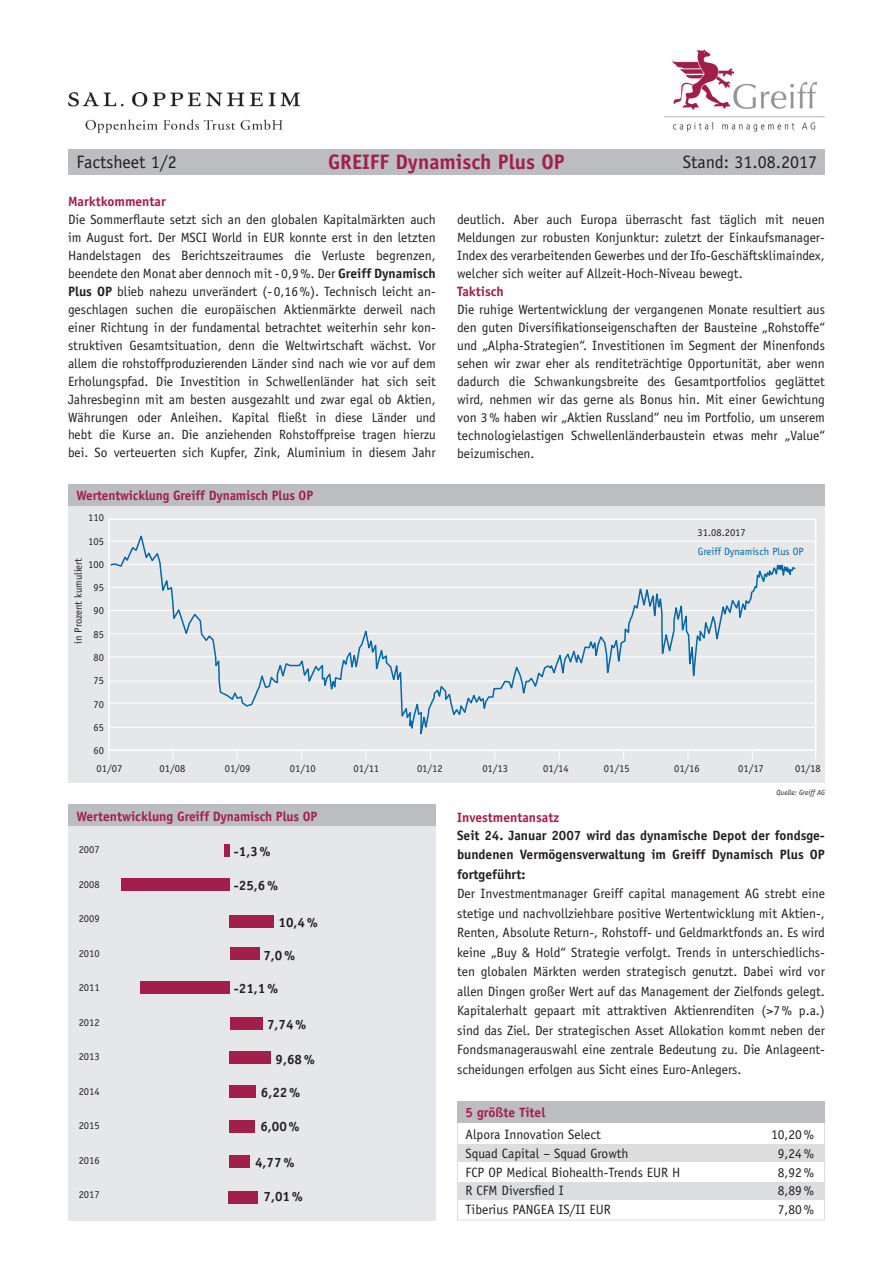
<style>
.page{position:relative;width:893px;height:1263px;background:#fff}
.page>*{position:absolute;margin:0;border:0;box-sizing:border-box;transform-origin:0 0}
.Copy_Officina{font:700 21px "Officina Sans";color:#a21e4b}
.Copy_Officina-2{font:18px "Officina Sans";color:#231f20}
.Copy_Officina-3{font:13.5px/18px "Officina Sans";color:#231f20;text-align:justify}
.Copy_Officina-4{font:700 13.5px/19.5px "Officina Sans";color:#231f20;text-align:justify}
.Copy_Officina-5{font:700 13.5px "Officina Sans";color:#a21e4b}
.Copy_Officina-6{font:13.35px/16.8px "Officina Sans";color:#231f20}
.Copy_Officina-7{font:10.5px "Officina Sans";color:#231f20}
.Copy_Officina-8{font:10.5px "Officina Sans";color:#0067a9}
.t1{font:italic 7.5px "Officina Sans";color:#231f20}
.s1{font-weight:700}
.s2{font-size:13.5px}
.s3{font-size:13.35px}
</style>
<div class="page">
<div style="left:68px;top:485px;width:757px;height:297px;background:#e6e7e9"></div>
<img style="left:664px;top:49px;width:161px;height:83px">
<img style="left:68px;top:92px;width:231px;height:40px">
<div style="left:68px;top:149px;width:757px;height:25px;background:#bcbdc0"></div>
<div style="left:68px;top:805px;width:368px;height:415px;background:#e6e7e9"></div>
<div style="left:224px;top:844px;width:6px;height:13px;background:#a21e4b"></div>
<div style="left:121px;top:878px;width:109px;height:12px;background:#a21e4b"></div>
<div style="left:230px;top:915px;width:44px;height:12px;background:#a21e4b"></div>
<div style="left:230px;top:947px;width:29px;height:13px;background:#a21e4b"></div>
<div style="left:140px;top:981px;width:90px;height:13px;background:#a21e4b"></div>
<div style="left:230px;top:1017px;width:33px;height:12px;background:#a21e4b"></div>
<div style="left:230px;top:1051px;width:41px;height:13px;background:#a21e4b"></div>
<div style="left:230px;top:1085px;width:26px;height:13px;background:#a21e4b"></div>
<div style="left:230px;top:1120px;width:25px;height:13px;background:#a21e4b"></div>
<div style="left:68px;top:805px;width:368px;height:21px;background:#bcbdc0"></div>
<div style="left:457px;top:1101px;width:368px;height:119px;border:1px solid #dcdddf"></div>
<div style="left:457px;top:1145px;width:368px;height:17px;background:#dcdddf"></div>
<div style="left:457px;top:1182px;width:368px;height:17px;background:#dcdddf"></div>
<div style="left:457px;top:1101px;width:368px;height:22px;background:#bcbdc0"></div>
<hr style="left:108px;top:541px;width:708px;height:1px;background:#fff">
<hr style="left:108px;top:610px;width:708px;height:1px;background:#fff">
<hr style="left:108px;top:656px;width:708px;height:1px;background:#fff">
<hr style="left:108px;top:703px;width:708px;height:1px;background:#fff">
<hr style="left:108px;top:727px;width:708px;height:1px;background:#fff">
<hr style="left:108px;top:681px;width:708px;height:1px;background:#fff">
<hr style="left:108px;top:633px;width:708px;height:1px;background:#fff">
<hr style="left:108px;top:587px;width:708px;height:1px;background:#fff">
<hr style="left:108px;top:564px;width:708px;height:1px;background:#fff">
<div style="left:68px;top:485px;width:757px;height:21px;background:#bcbdc0"></div>
<div style="left:230px;top:1155px;width:20px;height:13px;background:#a21e4b"></div>
<div style="left:228px;top:1191px;width:30px;height:12px;background:#a21e4b"></div>
<svg style="left:109px;top:531px;width:688px;height:220px"></svg>
<p class="Copy_Officina-2" style="left:77px;top:152px;width:102px">Factsheet 1/2</p>
<p class="Copy_Officina" style="left:328px;top:149px;width:238px">GREIFF Dynamisch Plus OP</p>
<p class="Copy_Officina-2" style="left:683px;top:152px;width:136px">Stand: 31.08.2017</p>
<p class="Copy_Officina-5" style="left:68px;top:193px;width:99px">Marktkommentar</p>
<p class="Copy_Officina-3" style="left:68px;top:211px;width:369px">Die Sommerflaute setzt sich an den globalen Kapitalmärkten auch im August fort. Der MSCI World in EUR konnte erst in den letzten Handelstagen des Berichtszeitraumes die Verluste begrenzen, beendete den Monat aber dennoch mit -0,9%. Der <span class="s1">Greiff Dynamisch Plus OP</span> blieb nahezu unverändert (- 0,16%). Technisch leicht an&shy;geschlagen suchen die europäischen Aktienmärkte derweil nach einer Richtung in der fundamental betrachtet weiterhin sehr kon&shy;struktiven Gesamtsituation, denn die Weltwirtschaft wächst. Vor allem die rohstoffproduzierenden Länder sind nach wie vor auf dem Erholungspfad. Die Investition in Schwellenländer hat sich seit Jahresbeginn mit am besten ausgezahlt und zwar egal ob Aktien,</p>
<p class="Copy_Officina-6" style="left:68px;top:409px;width:369px"><span class="s2">Währungen oder Anleihen.</span> Kapital fließt in diese Länder und hebt die Kurse an. Die anziehenden Rohstoffpreise tragen hierzu</p>
<p class="Copy_Officina-3" style="left:68px;top:443px;width:369px"><span class="s3">bei.</span> So verteuerten sich Kupfer, Zink, Aluminium in diesem Jahr</p>
<p class="Copy_Officina-5" style="left:77px;top:487px;width:238px">Wertentwicklung Greiff Dynamisch Plus OP</p>
<p class="Copy_Officina-3" style="left:457px;top:211px;width:369px">deutlich. Aber auch Europa überrascht fast täglich mit neuen Meldungen zur robusten Konjunktur: zuletzt der Einkaufsmanager-Index des verarbeitenden Gewerbes und der Ifo-Geschäftsklimaindex, welcher sich weiter auf Allzeit-Hoch-Niveau bewegt.</p>
<p class="Copy_Officina-5" style="left:457px;top:283px;width:48px">Taktisch</p>
<p class="Copy_Officina-3" style="left:457px;top:301px;width:369px">Die ruhige Wertentwicklung der vergangenen Monate resultiert aus den guten Diversifikationseigenschaften der Bausteine „Rohstoffe“ und „Alpha-Strategien“. Investitionen im Segment der Minenfonds sehen wir zwar eher als renditeträchtige Opportunität, aber wenn dadurch die Schwankungsbreite des Gesamtportfolios geglättet wird, nehmen wir das gerne als Bonus hin. Mit einer Gewichtung von 3% haben wir „Aktien Russland“ neu im Portfolio, um unserem technologielastigen Schwellenländerbaustein etwas mehr „Value“ beizumischen.</p>
<p class="Copy_Officina-7" style="left:88px;top:512px;width:17px">110</p>
<p class="Copy_Officina-7" style="left:88px;top:535px;width:17px">105</p>
<p class="Copy_Officina-7" style="left:88px;top:558px;width:17px">100</p>
<p class="Copy_Officina-7" style="left:94px;top:581px;width:12px">95</p>
<p class="Copy_Officina-7" style="left:94px;top:605px;width:12px">90</p>
<p class="Copy_Officina-7" style="left:94px;top:628px;width:12px">85</p>
<p class="Copy_Officina-7" style="left:94px;top:651px;width:12px">80</p>
<p class="Copy_Officina-7" style="left:94px;top:674px;width:12px">75</p>
<p class="Copy_Officina-7" style="left:94px;top:698px;width:12px">70</p>
<p class="Copy_Officina-7" style="left:94px;top:721px;width:12px">65</p>
<p class="Copy_Officina-7" style="left:94px;top:744px;width:12px">60</p>
<p class="Copy_Officina-7" style="left:97px;top:762px;width:27px">01/07</p>
<p class="Copy_Officina-7" style="left:160px;top:762px;width:27px">01/08</p>
<p class="Copy_Officina-7" style="left:225px;top:762px;width:27px">01/09</p>
<p class="Copy_Officina-7" style="left:290px;top:762px;width:27px">01/10</p>
<p class="Copy_Officina-7" style="left:354px;top:762px;width:27px">01/11</p>
<p class="Copy_Officina-7" style="left:417px;top:762px;width:27px">01/12</p>
<p class="Copy_Officina-7" style="left:482px;top:762px;width:27px">01/13</p>
<p class="Copy_Officina-7" style="left:543px;top:762px;width:27px">01/14</p>
<p class="Copy_Officina-7" style="left:72px;top:644px;width:88px;rotate:-90deg">in Prozent kumuliert</p>
<p class="Copy_Officina-7" style="left:604px;top:762px;width:27px">01/15</p>
<p class="Copy_Officina-7" style="left:698px;top:526px;width:50px">31.08.2017</p>
<p class="Copy_Officina-8" style="left:698px;top:545px;width:108px">Greiff Dynamisch Plus OP</p>
<p class="Copy_Officina-7" style="left:674px;top:762px;width:27px">01/16</p>
<p class="Copy_Officina-7" style="left:738px;top:762px;width:27px">01/17</p>
<p class="Copy_Officina-7" style="left:795px;top:762px;width:27px">01/18</p>
<p class="t1" style="left:777px;top:788px;width:50px">Quelle: Greiff AG</p>
<p class="Copy_Officina-5" style="left:77px;top:808px;width:242px">Wertentwicklung Greiff Dynamisch Plus OP</p>
<p class="Copy_Officina-7" style="left:79px;top:843px;width:23px">2007</p>
<p class="Copy_Officina-7" style="left:79px;top:878px;width:23px">2008</p>
<p class="Copy_Officina-7" style="left:79px;top:912px;width:23px">2009</p>
<p class="Copy_Officina-7" style="left:79px;top:947px;width:23px">2010</p>
<p class="Copy_Officina-7" style="left:79px;top:981px;width:23px">2011</p>
<p class="Copy_Officina-7" style="left:79px;top:1016px;width:23px">2012</p>
<p class="Copy_Officina-7" style="left:79px;top:1050px;width:23px">2013</p>
<p class="Copy_Officina-7" style="left:79px;top:1085px;width:23px">2014</p>
<p class="Copy_Officina-7" style="left:79px;top:1119px;width:23px">2015</p>
<p class="Copy_Officina-7" style="left:79px;top:1154px;width:23px">2016</p>
<p class="Copy_Officina-7" style="left:79px;top:1188px;width:23px">2017</p>
<p class="Copy_Officina-4" style="left:234px;top:842px;width:38px">-1,3%</p>
<p class="Copy_Officina-4" style="left:234px;top:875px;width:46px">-25,6%</p>
<p class="Copy_Officina-4" style="left:279px;top:912px;width:41px">10,4%</p>
<p class="Copy_Officina-4" style="left:263px;top:945px;width:33px">7,0%</p>
<p class="Copy_Officina-4" style="left:234px;top:979px;width:46px">-21,1%</p>
<p class="Copy_Officina-4" style="left:267px;top:1015px;width:41px">7,74%</p>
<p class="Copy_Officina-4" style="left:276px;top:1049px;width:41px">9,68%</p>
<p class="Copy_Officina-4" style="left:261px;top:1083px;width:41px">6,22%</p>
<p class="Copy_Officina-4" style="left:260px;top:1117px;width:41px">6,00%</p>
<p class="Copy_Officina-4" style="left:255px;top:1152px;width:41px">4,77%</p>
<p class="Copy_Officina-4" style="left:264px;top:1187px;width:41px">7,01%</p>
<p class="Copy_Officina-5" style="left:457px;top:809px;width:103px">Investmentansatz</p>
<p class="Copy_Officina-4" style="left:457px;top:825px;width:369px">Seit 24. Januar 2007 wird das dynamische Depot der fondsge&shy;bundenen Vermögensverwaltung im Greiff Dynamisch Plus OP fortgeführt:</p>
<p class="Copy_Officina-3" style="left:457px;top:884px;width:369px;line-height:19.5px">Der Investmentmanager Greiff capital management AG strebt eine stetige und nachvollziehbare positive Wertentwicklung mit Aktien-, Renten, Absolute Return-, Rohstoff- und Geldmarktfonds an. Es wird keine „Buy &amp; Hold“ Strategie verfolgt. Trends in unterschiedlichs&shy;ten globalen Märkten werden strategisch genutzt. Dabei wird vor allen Dingen großer Wert auf das Management der Zielfonds gelegt.<br>Kapitalerhalt gepaart mit attraktiven Aktienrenditen (&gt;7% p.a.) sind das Ziel. Der strategischen Asset Allokation kommt neben der Fondsmanagerauswahl eine zentrale Bedeutung zu. Die Anlageent&shy;scheidungen erfolgen aus Sicht eines Euro-Anlegers.</p>
<p class="Copy_Officina-5" style="left:466px;top:1104px;width:81px">5 größte Titel</p>
<p class="Copy_Officina-3" style="left:466px;top:1125px;width:137px">Alpora Innovation Select</p>
<p class="Copy_Officina-3" style="left:771px;top:1125px;width:44px">10,20%</p>
<p class="Copy_Officina-3" style="left:466px;top:1144px;width:165px">Squad Capital – Squad Growth</p>
<p class="Copy_Officina-3" style="left:778px;top:1144px;width:38px">9,24%</p>
<p class="Copy_Officina-3" style="left:466px;top:1163px;width:216px">FCP OP Medical Biohealth-Trends EUR H</p>
<p class="Copy_Officina-3" style="left:778px;top:1163px;width:38px">8,92%</p>
<p class="Copy_Officina-3" style="left:466px;top:1182px;width:100px">R CFM Diversfied I</p>
<p class="Copy_Officina-3" style="left:778px;top:1182px;width:38px">8,89%</p>
<p class="Copy_Officina-3" style="left:466px;top:1200px;width:147px">Tiberius PANGEA IS/II EUR</p>
<p class="Copy_Officina-3" style="left:778px;top:1200px;width:38px">7,80%</p>
</div>
